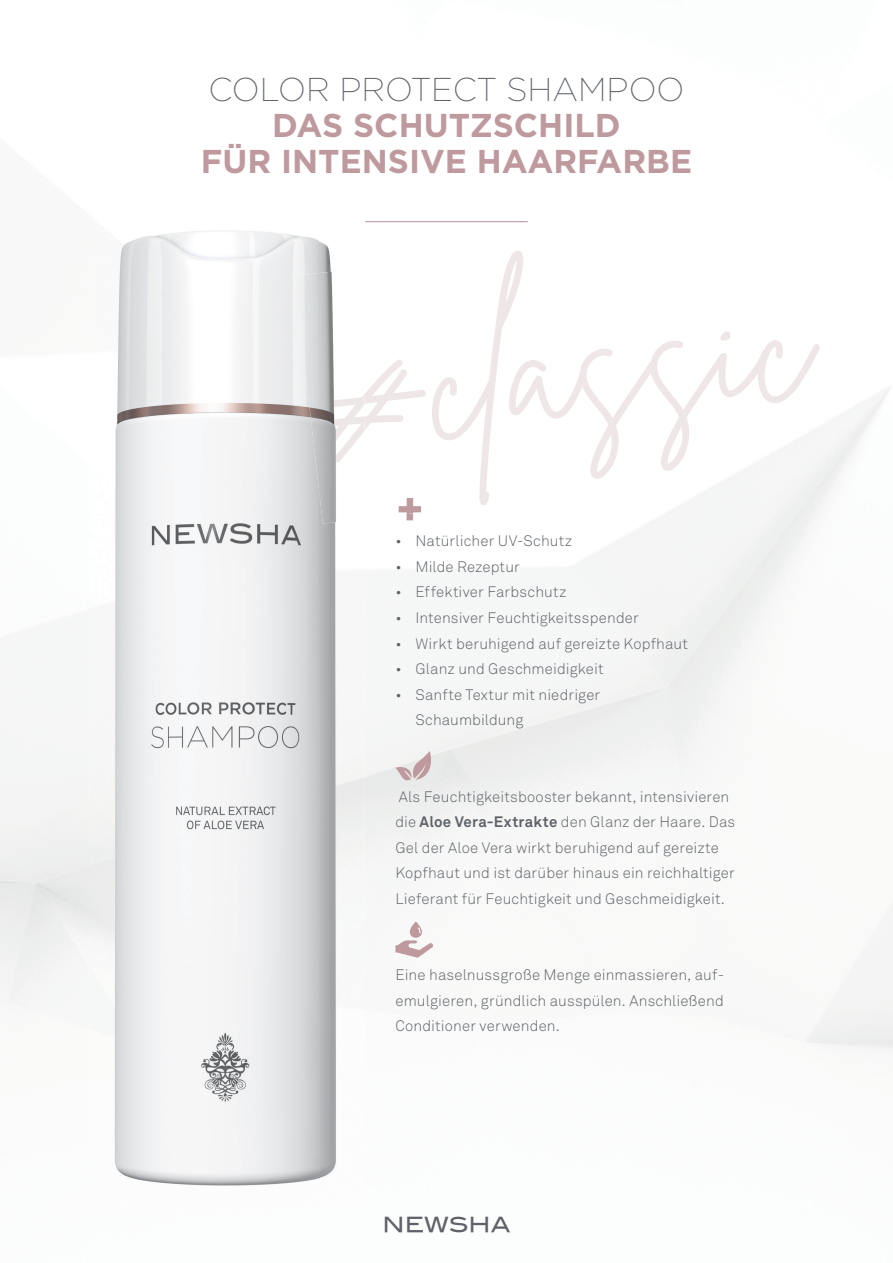
<style>
.page{position:relative;width:893px;height:1263px;background:#fff}
.page>*{position:absolute;margin:0;border:0;box-sizing:border-box;transform-origin:0 0}
.t1{font:700 45.15px "Gotham";color:#be9a9e}
.t2{font:700 33px/36px "Gotham";color:#be9a9e;text-align:center}
.t3{font:200 33px "Gotham";color:#5f6369}
.t4{font:20.85px "Blair Md ITCTT Medium";color:#5f6369}
.t5{font:300 15px/25.5px "Akkurat Std";letter-spacing:.01em;color:#5f6369}
.s1{font-weight:700}
</style>
<div class="page">
<svg style="left:395px;top:751px;width:39px;height:30px"></svg>
<svg style="left:395px;top:921px;width:38px;height:36px"></svg>
<img style="left:365px;top:221px;width:468px;height:298px">
<svg style="left:399px;top:498px;width:22px;height:17px"></svg>
<img style="left:88px;top:224px;width:231px;height:985px">
<img style="left:319px;top:241px;width:12px;height:27px">
<img style="left:319px;top:524px;width:46px;height:683px">
<img style="left:295px;top:268px;width:70px;height:256px">
<h2 class="t3" style="left:208px;top:71px;width:477px">COLOR PROTECT SHAMPOO</h2>
<h2 class="t2" style="left:201px;top:107px;width:493px">DAS SCHUTZSCHILD<br>FÜR INTENSIVE HAARFARBE</h2>
<h1 class="t1" style="left:395px;top:479px;width:30px">+</h1>
<p class="t5" style="left:395px;top:528px;width:178px">• Natürlicher UV-Schutz</p>
<p class="t5" style="left:395px;top:554px;width:126px">• Milde Rezeptur</p>
<p class="t5" style="left:395px;top:579px;width:172px">• Effektiver Farbschutz</p>
<p class="t5" style="left:395px;top:605px;width:245px">• Intensiver Feuchtigkeitsspender</p>
<p class="t5" style="left:395px;top:630px;width:294px">• Wirkt beruhigend auf gereizte Kopfhaut</p>
<p class="t5" style="left:395px;top:656px;width:210px">• Glanz und Geschmeidigkeit</p>
<p class="t5" style="left:415px;top:681px;width:186px;text-indent:-20px">• Sanfte Textur mit niedriger<br>Schaumbildung</p>
<p class="t5" style="left:395px;top:783px;width:341px">Als Feuchtigkeitsbooster bekannt, intensivieren die <span class="s1">Aloe Vera-Extrakte</span> den Glanz der Haare. Das Gel der Aloe Vera wirkt beruhigend auf gereizte Kopfhaut und ist darüber hinaus ein reichhaltiger Lieferant für Feuchtigkeit und Geschmeidigkeit.</p>
<p class="t5" style="left:395px;top:962px;width:330px;text-align:justify">Eine haselnussgroße Menge einmassieren, auf&shy;emulgieren, gründlich ausspülen. Anschließend Conditioner verwenden.</p>
<h3 class="t4" style="left:383px;top:1207px;width:129px">NEWSHA</h3>
</div>
